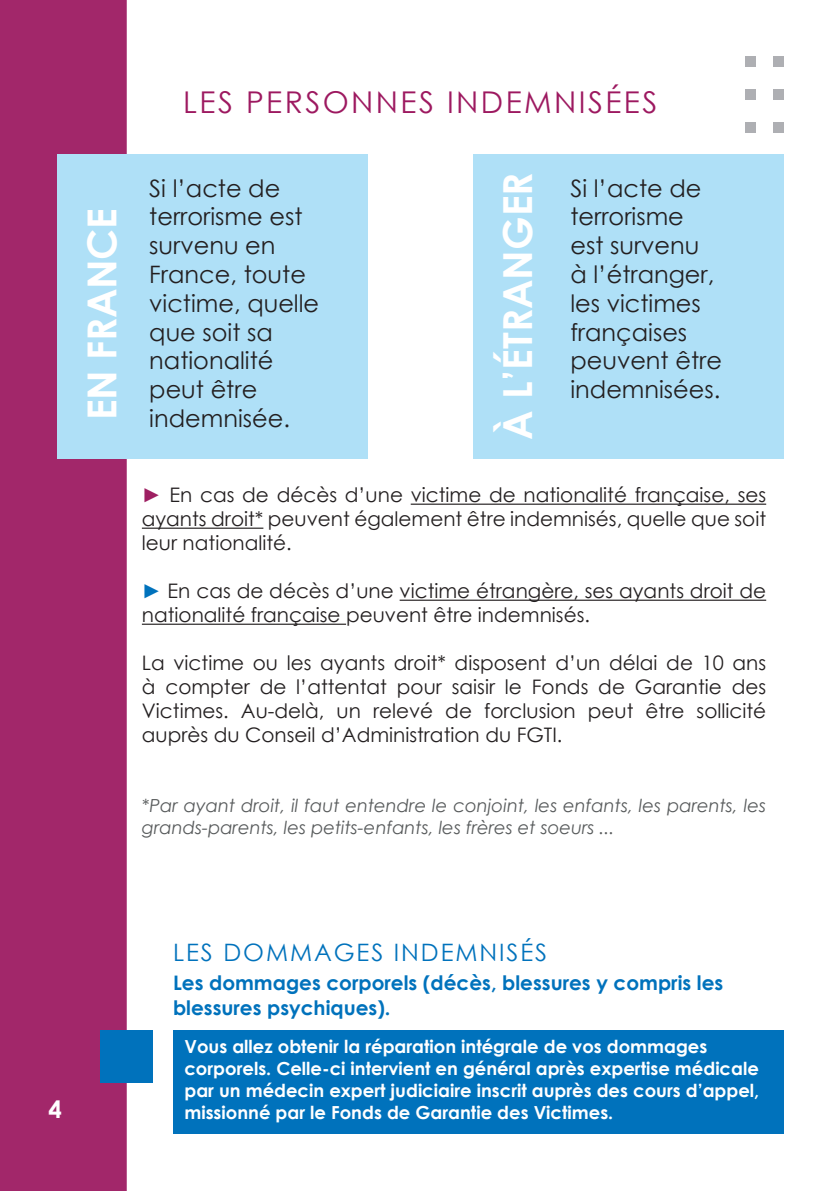
<style>
.page{position:relative;width:840px;height:1191px;background:#fff}
.page>*{position:absolute;margin:0;border:0;box-sizing:border-box;transform-origin:0 0}
.t1{font:700 40px "Century Gothic";color:#fff}
.t2{font:30px "Century Gothic";letter-spacing:.08em;color:#9d1960}
.t3{font:24px/28.8px "Century Gothic";color:#231f20}
.t4{font:24px "Century Gothic";letter-spacing:.08em;color:#0072bc}
.t5{font:700 24px "Century Gothic";color:#fff}
.t6{font:20px/24px "Century Gothic";color:#231f20;text-align:justify}
.t7{font:700 20px/24px "Century Gothic";color:#0072bc}
.t8{font:700 18px/22px "Century Gothic";color:#fff}
.t9{font:italic 18px/21.6px "Century Gothic";color:#585b5c}
.s1{color:#9e1f62}
.s2{color:#0072bc}
</style>
<div class="page">
<div style="left:0;top:0;width:127px;height:1191px;background:#a2276a"></div>
<div style="left:100px;top:1030px;width:53px;height:53px;background:#0072bc"></div>
<div style="left:744px;top:57px;width:11px;height:10px;background:#aeafb3"></div>
<div style="left:744px;top:90px;width:11px;height:10px;background:#aeafb3"></div>
<div style="left:744px;top:122px;width:11px;height:11px;background:#aeafb3"></div>
<div style="left:772px;top:57px;width:10px;height:10px;background:#aeafb3"></div>
<div style="left:772px;top:90px;width:10px;height:10px;background:#aeafb3"></div>
<div style="left:772px;top:122px;width:10px;height:11px;background:#aeafb3"></div>
<hr style="left:410px;top:503px;width:355px;height:2px;background:#231f20">
<hr style="left:142px;top:527px;width:121px;height:2px;background:#231f20">
<hr style="left:399px;top:599px;width:366px;height:2px;background:#231f20">
<hr style="left:142px;top:623px;width:204px;height:2px;background:#231f20">
<div style="left:57px;top:154px;width:310px;height:305px;background:#afe0f7"></div>
<div style="left:473px;top:154px;width:310px;height:305px;background:#afe0f7"></div>
<div style="left:173px;top:1030px;width:610px;height:104px;background:#0072bc"></div>
<h1 class="t1" style="left:71px;top:420px;width:213px;rotate:-90deg">EN FRANCE</h1>
<h2 class="t2" style="left:183px;top:81px;width:475px">LES PERSONNES INDEMNISÉES</h2>
<h1 class="t1" style="left:487px;top:439px;width:269px;rotate:-90deg">À L’ÉTRANGER</h1>
<p class="t3" style="left:149px;top:173px;width:171px">Si l’acte de terrorisme est survenu en<br>France, toute victime, quelle que soit sa nationalité peut être indemnisée.</p>
<p class="t3" style="left:570px;top:173px;width:153px">Si l’acte de terrorisme est survenu<br>à l’étranger, les victimes françaises peuvent être indemnisées.</p>
<p class="t6" style="left:142px;top:483px;width:625px"><span class="s1">►</span> En cas de décès d’une victime de nationalité française, ses ayants droit* peuvent également être indemnisés, quelle que soit leur nationalité.</p>
<p class="t6" style="left:142px;top:579px;width:625px"><span class="s2">►</span> En cas de décès d’une victime étrangère, ses ayants droit de nationalité française peuvent être indemnisés.</p>
<p class="t6" style="left:142px;top:651px;width:625px">La victime ou les ayants droit* disposent d’un délai de 10 ans à compter de l’attentat pour saisir le Fonds de Garantie des Victimes. Au-delà, un relevé de forclusion peut être sollicité auprès du Conseil d’Administration du FGTI.</p>
<p class="t9" style="left:142px;top:794px;width:625px">*Par ayant droit, il faut entendre le conjoint, les enfants, les parents, les grands-parents, les petits-enfants, les frères et soeurs ...</p>
<p class="t5" style="left:49px;top:1091px;width:15px">4</p>
<p class="t4" style="left:173px;top:935px;width:375px">LES DOMMAGES INDEMNISÉS</p>
<p class="t7" style="left:173px;top:970px;width:551px">Les dommages corporels (décès, blessures y compris les blessures psychiques).</p>
<p class="t8" style="left:184px;top:1035px;width:576px">Vous allez obtenir la réparation intégrale de vos dommages corporels. Celle-ci intervient en général après expertise médicale par un médecin expert judiciaire inscrit auprès des cours d’appel, missionné par le Fonds de Garantie des Victimes.</p>
</div>
